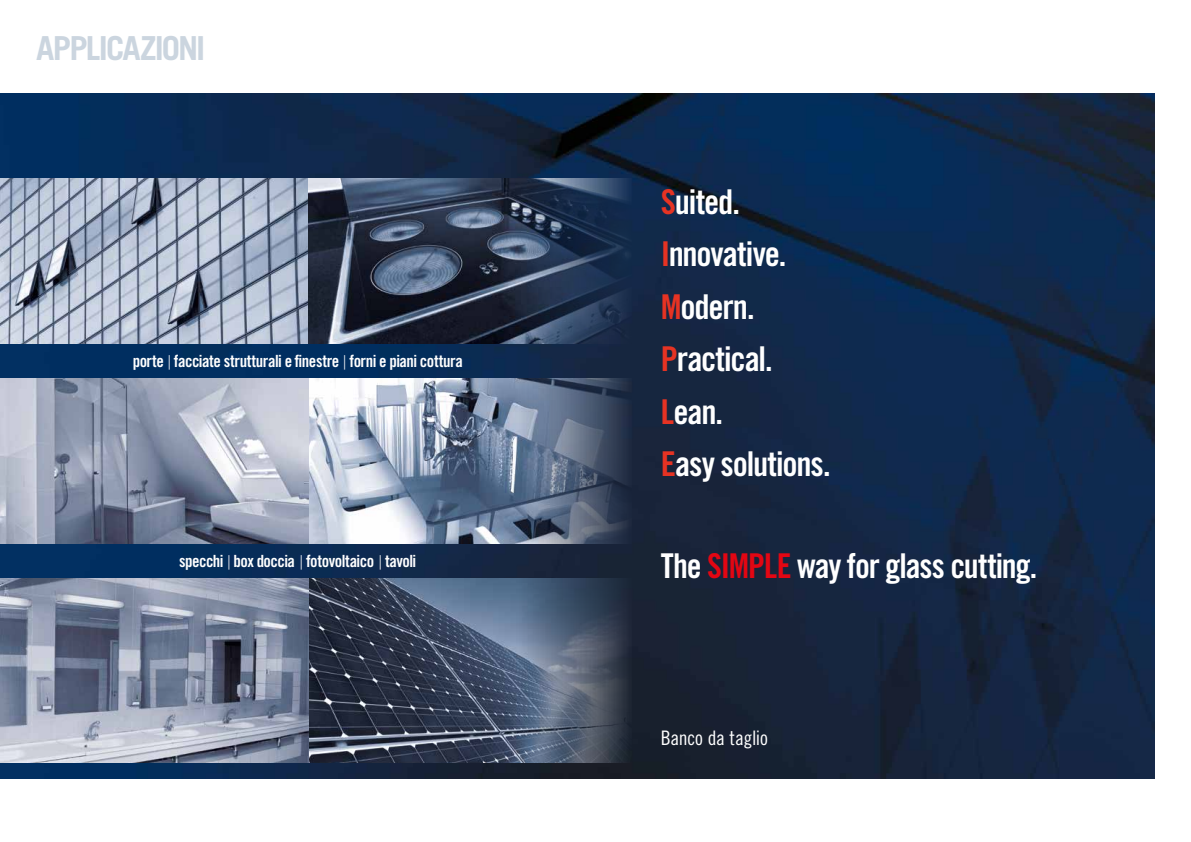
<style>
.page{position:relative;width:1191px;height:842px;background:#fff}
.page>*{position:absolute;margin:0;border:0;box-sizing:border-box;transform-origin:0 0}
.t1{font:34.2px/52.4px "Trade Gothic LT Std Bd Cn 20";letter-spacing:-.03em;color:#fff}
.t2{font:700 33.1px "Trade Gothic LT Std";letter-spacing:-.055em;color:#cbd5df}
.t3{font:20px "Trade Gothic LT Std Cn 18";letter-spacing:-.015em;color:#fff}
.t4{font:16.8px "Trade Gothic LT Std Bd Cn 20";letter-spacing:-.03em;color:#fff}
.s1{font-family:"Trade Gothic LT Std Cn 18 Obl";font-size:13px}
.s2{color:#e63323}
.s3{color:#e30613}
</style>
<div class="page">
<img style="left:0;top:94px;width:1154px;height:685px">
<img style="left:0;top:179px;width:309px;height:164px">
<img style="left:0;top:379px;width:631px;height:164px">
<img style="left:0;top:578px;width:631px;height:185px">
<svg style="left:309px;top:179px;width:322px;height:164px;background:#323f56"></svg>
<h2 class="t2" style="left:36px;top:28px;width:171px">APPLICAZIONI</h2>
<p class="t4" style="left:133px;top:351px;width:331px">porte <span class="s1">|</span> facciate strutturali e finestre <span class="s1">|</span> forni e piani cottura</p>
<h1 class="t1" style="left:660px;top:175px;width:171px"><span class="s2">S</span>uited.<br><span class="s2">I</span>nnovative.<br><span class="s2">M</span>odern.<br><span class="s2">P</span>ractical.<br><span class="s2">L</span>ean.<br><span class="s2">E</span>asy solutions.</h1>
<p class="t4" style="left:179px;top:551px;width:238px">specchi <span class="s1">|</span> box doccia <span class="s1">|</span> fotovoltaico <span class="s1">|</span> tavoli</p>
<h1 class="t1" style="left:660px;top:540px;width:378px">The <span class="s3">SIMPLE</span> way for glass cutting.</h1>
<p class="t3" style="left:660px;top:726px;width:109px">Banco da taglio</p>
</div>
